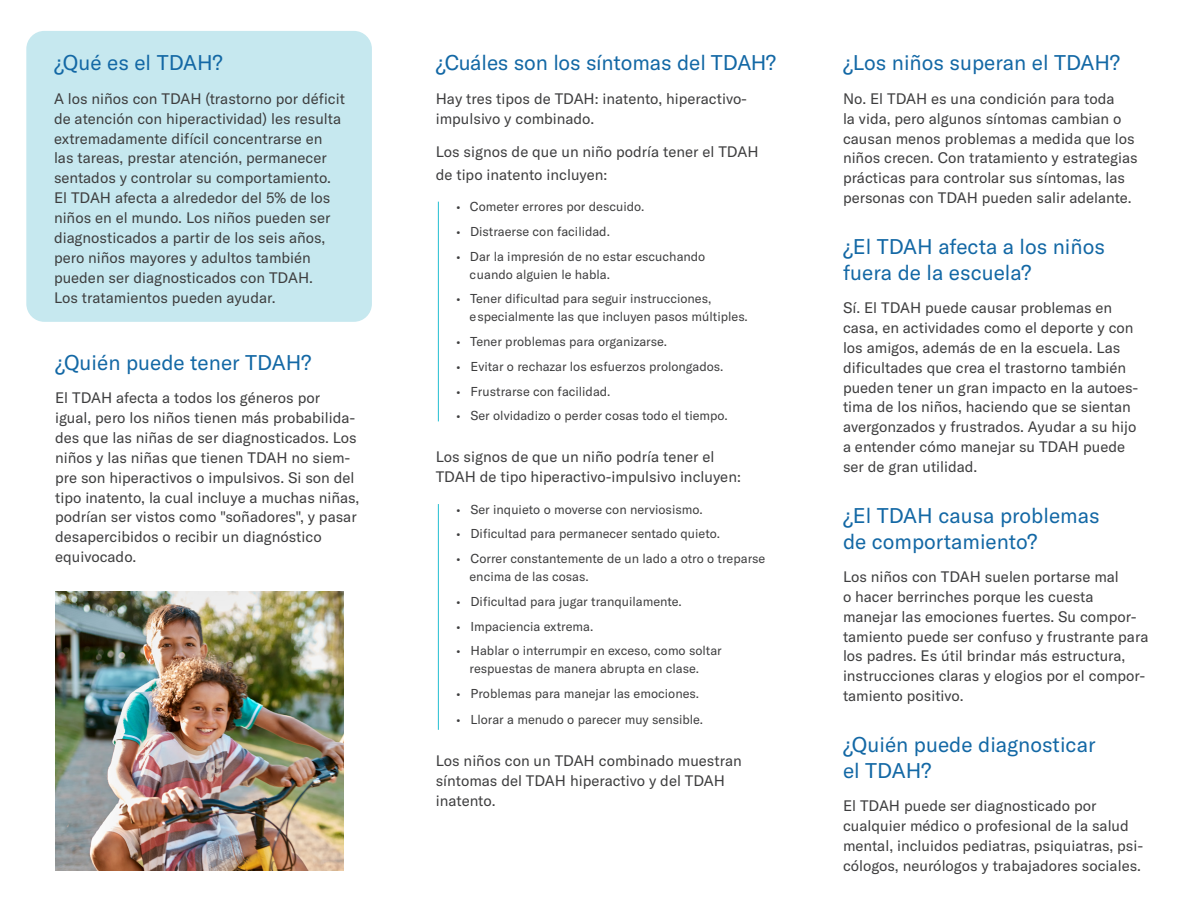
<style>
.page{position:relative;width:1188px;height:918px;background:#fff}
.page>*{position:absolute;margin:0;border:0;box-sizing:border-box;transform-origin:0 0}
.t1{font:21px/25.5px "GT America";color:#1368a5}
.t2{font:15px/19.8px "GT America";color:#3e3e3f}
.t3{font:12.75px/18px "GT America";color:#3e3e3f}
</style>
<div class="page">
<div style="left:26px;top:31px;width:346px;height:291px;background:#c6e8ef;border-radius:18px"></div>
<img style="left:55px;top:591px;width:288px;height:280px">
<hr style="left:438px;top:504px;width:1px;height:226px;background:#23bfd2">
<hr style="left:438px;top:202px;width:1px;height:219px;background:#23bfd2">
<p class="t1" style="left:54px;top:50px;width:170px">¿Qué es el TDAH?</p>
<p class="t2" style="left:54px;top:89px;width:293px">A los niños con TDAH (trastorno por déficit de atención con hiperactividad) les resulta extremadamente difícil concentrarse en las tareas, prestar atención, permanecer sentados y controlar su comportamiento.<br>El TDAH afecta a alrededor del 5% de los niños en el mundo. Los niños pueden ser diagnosticados a partir de los seis años, pero niños mayores y adultos también pueden ser diagnosticados con TDAH.<br>Los tratamientos pueden ayudar.</p>
<p class="t1" style="left:55px;top:350px;width:258px">¿Quién puede tener TDAH?</p>
<p class="t2" style="left:55px;top:388px;width:306px">El TDAH afecta a todos los géneros por igual, pero los niños tienen más probabilida&shy;des que las niñas de ser diagnosticados. Los niños y las niñas que tienen TDAH no siem&shy;pre son hiperactivos o impulsivos. Si son del tipo inatento, la cual incluye a muchas niñas, podrían ser vistos como "soñadores", y pasar desapercibidos o recibir un diagnóstico equivocado.</p>
<p class="t1" style="left:436px;top:50px;width:342px">¿Cuáles son los síntomas del TDAH?</p>
<p class="t2" style="left:436px;top:89px;width:313px">Hay tres tipos de TDAH: inatento, hiperactivo&shy;impulsivo y combinado.</p>
<p class="t2" style="left:436px;top:141px;width:324px;line-height:22.5px">Los signos de que un niño podría tener el TDAH de tipo inatento incluyen:</p>
<p class="t3" style="left:456px;top:198px;width:190px">• Cometer errores por descuido.</p>
<p class="t3" style="left:456px;top:222px;width:155px">• Distraerse con facilidad.</p>
<p class="t3" style="left:470px;top:247px;width:237px;text-indent:-14px">• Dar la impresión de no estar escuchando cuando alguien le habla.</p>
<p class="t3" style="left:470px;top:290px;width:280px;text-indent:-14px">• Tener dificultad para seguir instrucciones, especialmente las que incluyen pasos múltiples.</p>
<p class="t3" style="left:456px;top:333px;width:213px">• Tener problemas para organizarse.</p>
<p class="t3" style="left:456px;top:357px;width:269px">• Evitar o rechazar los esfuerzos prolongados.</p>
<p class="t3" style="left:456px;top:382px;width:156px">• Frustrarse con facilidad.</p>
<p class="t3" style="left:456px;top:407px;width:273px">• Ser olvidadizo o perder cosas todo el tiempo.</p>
<p class="t2" style="left:436px;top:447px;width:307px">Los signos de que un niño podría tener el<br>TDAH de tipo hiperactivo-impulsivo incluyen:</p>
<p class="t3" style="left:456px;top:500px;width:248px">• Ser inquieto o moverse con nerviosismo.</p>
<p class="t3" style="left:456px;top:525px;width:266px">• Dificultad para permanecer sentado quieto.</p>
<p class="t3" style="left:470px;top:550px;width:297px;text-indent:-14px">• Correr constantemente de un lado a otro o treparse encima de las cosas.</p>
<p class="t3" style="left:456px;top:593px;width:227px">• Dificultad para jugar tranquilamente.</p>
<p class="t3" style="left:456px;top:617px;width:139px">• Impaciencia extrema.</p>
<p class="t3" style="left:470px;top:642px;width:254px;text-indent:-14px">• Hablar o interrumpir en exceso, como soltar respuestas de manera abrupta en clase.</p>
<p class="t3" style="left:456px;top:685px;width:245px">• Problemas para manejar las emociones.</p>
<p class="t3" style="left:456px;top:711px;width:249px">• Llorar a menudo o parecer muy sensible.</p>
<p class="t2" style="left:436px;top:751px;width:308px">Los niños con un TDAH combinado muestran síntomas del TDAH hiperactivo y del TDAH inatento.</p>
<p class="t1" style="left:843px;top:50px;width:279px">¿Los niños superan el TDAH?</p>
<p class="t2" style="left:843px;top:89px;width:296px">No. El TDAH es una condición para toda<br>la vida, pero algunos síntomas cambian o causan menos problemas a medida que los niños crecen. Con tratamiento y estrategias prácticas para controlar sus síntomas, las personas con TDAH pueden salir adelante.</p>
<p class="t1" style="left:843px;top:234px;width:263px">¿El TDAH afecta a los niños fuera de la escuela?</p>
<p class="t2" style="left:843px;top:298px;width:297px">Sí. El TDAH puede causar problemas en casa, en actividades como el deporte y con los amigos, además de en la escuela. Las dificultades que crea el trastorno también pueden tener un gran impacto en la autoes&shy;tima de los niños, haciendo que se sientan avergonzados y frustrados. Ayudar a su hijo a entender cómo manejar su TDAH puede ser de gran utilidad.</p>
<p class="t1" style="left:843px;top:503px;width:258px">¿El TDAH causa problemas de comportamiento?</p>
<p class="t2" style="left:843px;top:567px;width:307px">Los niños con TDAH suelen portarse mal<br>o hacer berrinches porque les cuesta manejar las emociones fuertes. Su compor&shy;tamiento puede ser confuso y frustrante para los padres. Es útil brindar más estructura, instrucciones claras y elogios por el compor&shy;tamiento positivo.</p>
<p class="t1" style="left:843px;top:732px;width:254px">¿Quién puede diagnosticar el TDAH?</p>
<p class="t2" style="left:843px;top:796px;width:302px">El TDAH puede ser diagnosticado por cualquier médico o profesional de la salud mental, incluidos pediatras, psiquiatras, psi&shy;cólogos, neurólogos y trabajadores sociales.</p>
</div>
